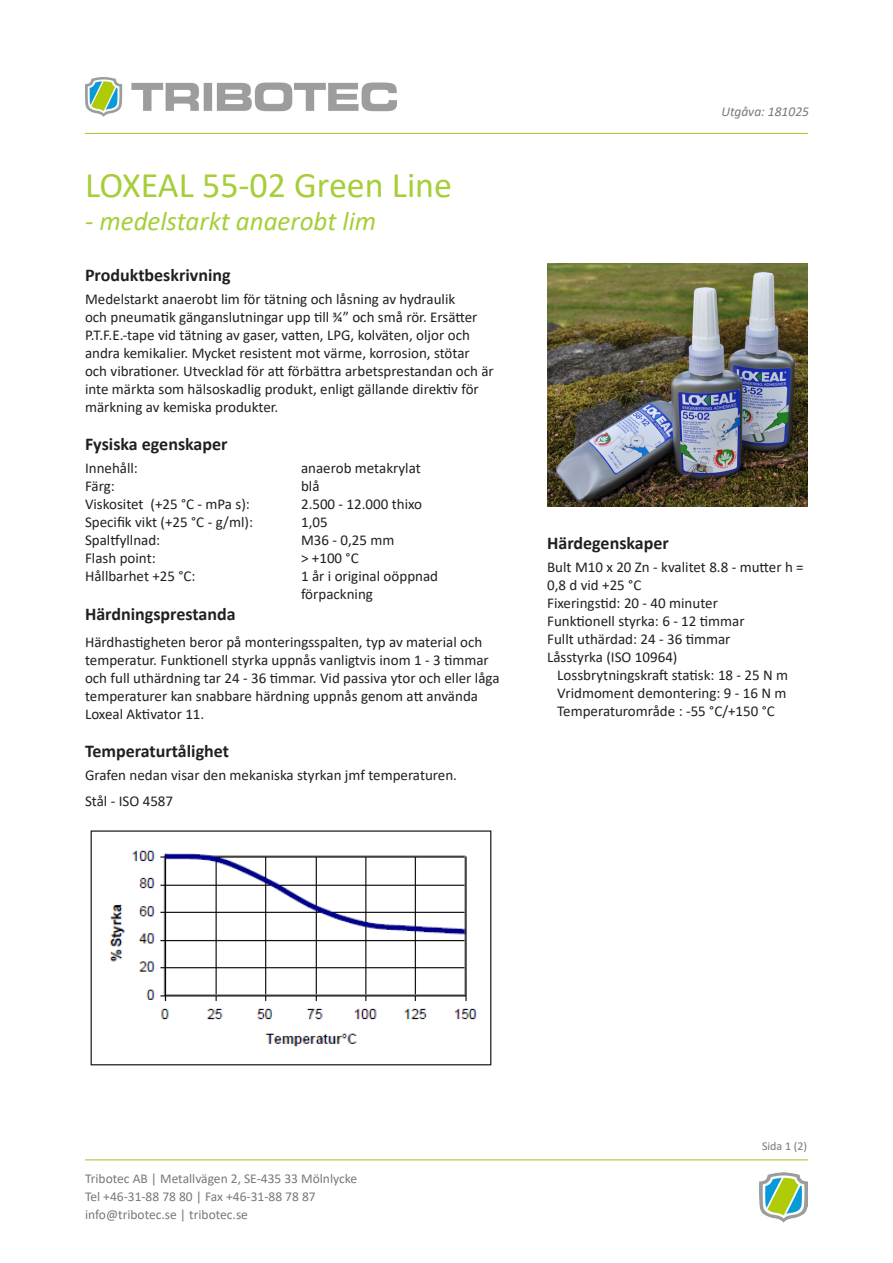
<style>
.page{position:relative;width:893px;height:1263px;background:#fff}
.page>*{position:absolute;margin:0;border:0;box-sizing:border-box;transform-origin:0 0}
.t1{font:36px "Calibri";color:#a6ce38}
.t2{font:italic 27px "Calibri";color:#a6ce38}
.t3{font:700 18px "Calibri";color:#231f20}
.t4{font:15px/18px "Calibri";color:#231f20}
.t5{font:13.5px/18px "Calibri";color:#76787b}
.t6{font:italic 13.5px "Calibri";color:#76787b}
.t7{font:12px "Calibri";color:#76787b}
</style>
<div class="page">
<hr style="left:85px;top:1159px;width:723px;height:1px;background:#a6ce38">
<hr style="left:85px;top:133px;width:723px;height:1px;background:#a6ce38">
<img style="left:85px;top:77px;width:312px;height:39px">
<img style="left:760px;top:1172px;width:48px;height:51px">
<img style="left:547px;top:264px;width:261px;height:242px">
<img style="left:90px;top:830px;width:402px;height:236px">
<h1 class="t1" style="left:85px;top:160px;width:369px">LOXEAL 55-02 Green Line</h1>
<h2 class="t2" style="left:85px;top:202px;width:293px">- medelstarkt anaerobt lim</h2>
<p class="t3" style="left:85px;top:263px;width:147px">Produktbeskrivning</p>
<p class="t4" style="left:85px;top:289px;width:410px">Medelstarkt anaerobt lim för tätning och låsning av hydraulik<br>och pneumatik gänganslutningar upp till ¾” och små rör. Ersätter P.T.F.E.-tape vid tätning av gaser, vatten, LPG, kolväten, oljor och andra kemikalier. Mycket resistent mot värme, korrosion, stötar och vibrationer. Utvecklad för att förbättra arbetsprestandan och är inte märkta som hälsoskadlig produkt, enligt gällande direktiv för märkning av kemiska produkter.</p>
<p class="t3" style="left:85px;top:432px;width:144px">Fysiska egenskaper</p>
<p class="t4" style="left:85px;top:458px;width:54px">Innehåll:</p>
<p class="t4" style="left:301px;top:458px;width:121px">anaerob metakrylat</p>
<p class="t4" style="left:85px;top:476px;width:31px">Färg:</p>
<p class="t4" style="left:301px;top:476px;width:20px">blå</p>
<p class="t4" style="left:85px;top:494px;width:166px">Viskositet (+25 °C - mPa s):</p>
<p class="t4" style="left:301px;top:494px;width:123px">2.500 - 12.000 thixo</p>
<p class="t4" style="left:85px;top:512px;width:169px">Specifik vikt (+25 °C - g/ml):</p>
<p class="t4" style="left:301px;top:512px;width:28px">1,05</p>
<p class="t4" style="left:85px;top:530px;width:77px">Spaltfyllnad:</p>
<p class="t4" style="left:301px;top:530px;width:95px">M36 - 0,25 mm</p>
<p class="t4" style="left:85px;top:548px;width:72px">Flash point:</p>
<p class="t4" style="left:301px;top:548px;width:59px">&gt; +100 °C</p>
<p class="t4" style="left:85px;top:566px;width:112px">Hållbarhet +25 °C:</p>
<p class="t4" style="left:301px;top:566px;width:139px">1 år i original oöppnad förpackning</p>
<p class="t3" style="left:85px;top:601px;width:152px">Härdningsprestanda</p>
<p class="t4" style="left:85px;top:632px;width:416px">Härdhastigheten beror på monteringsspalten, typ av material och temperatur. Funktionell styrka uppnås vanligtvis inom 1 - 3 timmar och full uthärdning tar 24 - 36 timmar. Vid passiva ytor och eller låga temperaturer kan snabbare härdning uppnås genom att använda Loxeal Aktivator 11.</p>
<p class="t3" style="left:85px;top:738px;width:145px">Temperaturtålighet</p>
<p class="t4" style="left:85px;top:761px;width:374px;line-height:26.5px">Grafen nedan visar den mekaniska styrkan jmf temperaturen.<br>Stål - ISO 4587</p>
<p class="t6" style="left:721px;top:102px;width:89px">Utgåva: 181025</p>
<p class="t3" style="left:547px;top:531px;width:123px">Härdegenskaper</p>
<p class="t4" style="left:547px;top:557px;width:258px">Bult M10 x 20 Zn - kvalitet 8.8 - mutter h =<br>0,8 d vid +25 °C<br>Fixeringstid: 20 - 40 minuter<br>Funktionell styrka: 6 - 12 timmar<br>Fullt uthärdad: 24 - 36 timmar<br>Låsstyrka (ISO 10964)</p>
<p class="t4" style="left:557px;top:665px;width:232px;text-align:justify">Lossbrytningskraft statisk: 18 - 25 N m Vridmoment demontering: 9 - 16 N m Temperaturområde : -55 °C/+150 °C</p>
<p class="t5" style="left:85px;top:1169px;width:274px">Tribotec AB | Metallvägen 2, SE-435 33 Mölnlycke<br>Tel +46-31-88 78 80 | Fax +46-31-88 78 87 info@tribotec.se | tribotec.se</p>
<p class="t7" style="left:762px;top:1137px;width:47px">Sida 1 (2)</p>
</div>
